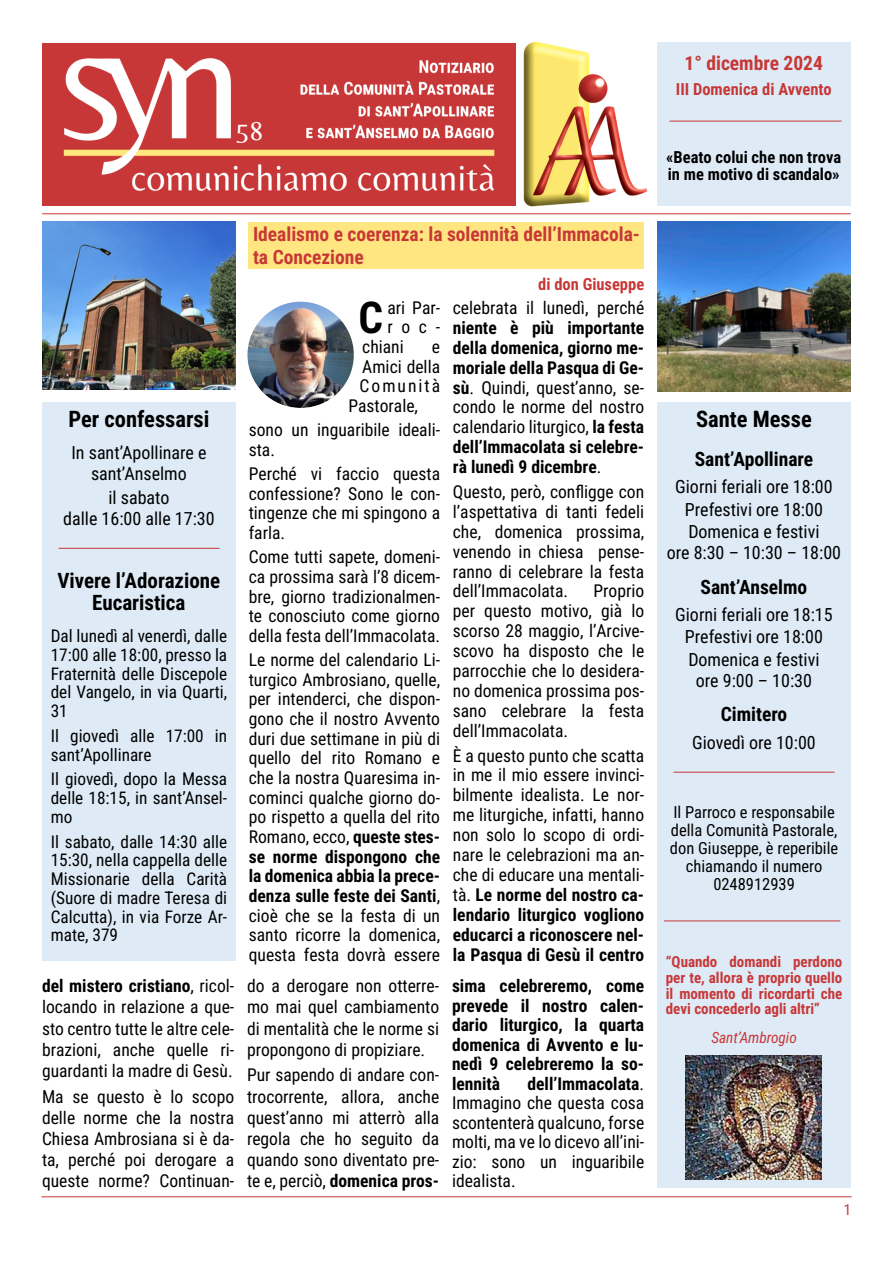
<style>
.page{position:relative;width:893px;height:1263px;background:#fff}
.page>*{position:absolute;margin:0;border:0;box-sizing:border-box;transform-origin:0 0}
.t1{font:700 43.2px "Roboto Condensed";color:#000}
.t2{font:27px "Belleza";color:#fff}
.t3{font:700 22.5px "Roboto Condensed";color:#000}
.t4{font:700 21px/22.5px "Roboto Condensed";color:#000;text-align:center}
.t5{font:700 19.5px/22.5px "Roboto Condensed";color:#c83737}
.t6{font:700 19.5px "Roboto Condensed";color:#000}
.t7{font:18px/22px "Roboto Condensed";color:#000;text-align:center}
.t8{font:17.55px/19.6px "Roboto Condensed";color:#000;text-align:justify}
.t9{font:700 17.55px/20px "Roboto Condensed";color:#000;text-align:justify}
.t10{font:17.55px "Roboto Condensed";letter-spacing:.115em;color:#000}
.t11{font:17.25px/18.8px "Roboto Condensed";color:#000;text-align:justify}
.t12{font:16.5px/18px "Roboto Condensed";color:#000;text-align:center}
.t13{font:700 16.5px/17.2px "Roboto Condensed";color:#000}
.t14{font:700 16.5px "Roboto Condensed";color:#c83737}
.t15{font:italic 15.3px "Roboto Condensed";color:#c83737}
.t16{font:700 15px/15.8px "Roboto Condensed";color:#c83737;text-align:justify}
.t17{font:15px "Roboto Condensed";letter-spacing:-.02em;color:#c83737}
.s1{font-weight:700}
.s2{font-weight:400}
</style>
<div class="page">
<div style="left:249px;top:222px;width:395px;height:47px;background:#ffe680"></div>
<hr style="left:42px;top:1196px;width:809px;height:1px;background:#c83737">
<img style="left:523px;top:41px;width:137px;height:166px">
<img style="left:42px;top:43px;width:474px;height:162px">
<div style="left:657px;top:43px;width:193px;height:163px;background:#deebf7"></div>
<img style="left:43px;top:222px;width:193px;height:168px">
<img style="left:657px;top:222px;width:193px;height:170px">
<hr style="left:42px;top:213px;width:808px;height:1px;background:#c83737">
<hr style="left:670px;top:121px;width:171px;height:1px;background:#c83737">
<div style="left:657px;top:402px;width:194px;height:785px;background:#deebf7"></div>
<div style="left:42px;top:402px;width:194px;height:559px;background:#deebf7"></div>
<img style="left:247px;top:302px;width:107px;height:106px;border-radius:50%">
<hr style="left:59px;top:548px;width:160px;height:1px;background:#c83737">
<img style="left:685px;top:1056px;width:136px;height:123px">
<hr style="left:674px;top:772px;width:160px;height:1px;background:#c83737">
<hr style="left:664px;top:920px;width:176px;height:1px;background:#c83737">
<h2 class="t2" style="left:236px;top:115px;width:28px">58</h2>
<p class="t3" style="left:69px;top:411px;width:142px">Per confessarsi</p>
<p class="t7" style="left:71px;top:444px;width:137px;line-height:21px">In sant’Apollinare e sant’Anselmo</p>
<p class="t7" style="left:63px;top:489px;width:153px;line-height:21px">il sabato<br>dalle 16:00 alle 17:30</p>
<p class="t4" style="left:57px;top:571px;width:164px">Vivere l’Adorazione<br>Eucaristica</p>
<p class="t11" style="left:51px;top:628px;width:178px">Dal lunedì al venerdì, dalle 17:00 alle 18:00, presso la Fraternità delle Discepole del Vangelo, in via Quarti, 31</p>
<p class="t11" style="left:51px;top:728px;width:178px">Il giovedì alle 17:00 in sant’Apollinare</p>
<p class="t11" style="left:51px;top:772px;width:178px">Il giovedì, dopo la Messa delle 18:15, in sant’Ansel&shy;mo</p>
<p class="t11" style="left:51px;top:834px;width:178px">Il sabato, dalle 14:30 alle 15:30, nella cappella delle Missionarie della Carità (Suore di madre Teresa di Calcutta), in via Forze Ar&shy;mate, 379</p>
<p class="t8" style="left:42px;top:977px;width:194px;line-height:21.1px"><span class="s1">del mistero cristiano</span>, ricol&shy;locando in relazione a que&shy;sto centro tutte le altre cele&shy;brazioni, anche quelle ri&shy;guardanti la madre di Gesù.</p>
<p class="t8" style="left:42px;top:1087px;width:194px;line-height:21.1px">Ma se questo è lo scopo delle norme che la nostra Chiesa Ambrosiana si è da&shy;ta, perché poi derogare a queste norme? Continuan-</p>
<p class="t5" style="left:253px;top:225px;width:388px">Idealismo e coerenza: la solennità dell’Immacola&shy;ta Concezione</p>
<p class="t14" style="left:538px;top:278px;width:108px">di don Giuseppe</p>
<h1 class="t1" style="left:358px;top:301px;width:26px">C</h1>
<p class="t8" style="left:387px;top:299px;width:54px">ari Par-</p>
<p class="t8" style="left:387px;top:319px;width:54px">roc-</p>
<p class="t8" style="left:362px;top:339px;width:43px">chiani</p>
<p class="t8" style="left:432px;top:339px;width:10px">e</p>
<p class="t8" style="left:362px;top:358px;width:79px">Amici della</p>
<p class="t10" style="left:360px;top:379px;width:82px">Comunità</p>
<p class="t8" style="left:348px;top:398px;width:71px">Pastorale,</p>
<p class="t8" style="left:249px;top:422px;width:193px">sono un inguaribile ideali&shy;sta.</p>
<p class="t8" style="left:249px;top:466px;width:193px">Perché vi faccio questa confessione? Sono le con&shy;tingenze che mi spingono a farla.</p>
<p class="t8" style="left:249px;top:549px;width:193px">Come tutti sapete, domeni&shy;ca prossima sarà l’8 dicem&shy;bre, giorno tradizionalmen&shy;te conosciuto come giorno della festa dell’Immacolata.</p>
<p class="t8" style="left:249px;top:652px;width:193px">Le norme del calendario Li&shy;turgico Ambrosiano, quelle, per intenderci, che dispon&shy;gono che il nostro Avvento duri due settimane in più di quello del rito Romano e che la nostra Quaresima in&shy;cominci qualche giorno do&shy;po rispetto a quella del rito Romano, ecco, <span class="s1">queste stes&shy;se norme dispongono che la domenica abbia la prece&shy;denza sulle feste dei Santi</span>, cioè che se la festa di un santo ricorre la domenica, questa festa dovrà essere</p>
<p class="t8" style="left:247px;top:977px;width:194px;line-height:21.1px">do a derogare non otterre&shy;mo mai quel cambiamento di mentalità che le norme si propongono di propiziare.</p>
<p class="t8" style="left:247px;top:1066px;width:194px;line-height:21.1px">Pur sapendo di andare con&shy;trocorrente, allora, anche quest’anno mi atterrò alla regola che ho seguito da quando sono diventato pre&shy;te e, perciò, <span class="s1">domenica pros-</span></p>
<p class="t8" style="left:453px;top:299px;width:193px">celebrata il lunedì, perché</p>
<p class="t9" style="left:453px;top:319px;width:193px">niente è più importante della domenica, giorno me&shy;moriale della Pasqua di Ge&shy;sù<span class="s2">. Quindi, quest’anno, se&shy;condo le norme del nostro calendario liturgico,</span> la festa dell’Immacolata si celebre&shy;rà lunedì 9 dicembre<span class="s2">.</span></p>
<p class="t8" style="left:453px;top:483px;width:193px">Questo, però, confligge con l’aspettativa di tanti fedeli che, domenica prossima, venendo in chiesa pense&shy;ranno di celebrare la festa dell’Immacolata.</p>
<p class="t8" style="left:453px;top:583px;width:193px;text-indent:141px">Proprio per questo motivo, già lo scorso 28 maggio, l’Arcive&shy;scovo ha disposto che le parrocchie che lo desidera&shy;no domenica prossima pos&shy;sano celebrare la festa dell’Immacolata.</p>
<p class="t8" style="left:453px;top:747px;width:193px">È a questo punto che scatta in me il mio essere invinci&shy;bilmente idealista. Le nor&shy;me liturgiche, infatti, hanno non solo lo scopo di ordi&shy;nare le celebrazioni ma an&shy;che di educare una mentali&shy;tà. <span class="s1">Le norme del nostro ca&shy;lendario liturgico vogliono educarci a riconoscere nel&shy;la Pasqua di Gesù il centro</span></p>
<p class="t9" style="left:452px;top:978px;width:194px;line-height:19.5px">sima celebreremo, come prevede il nostro calen&shy;dario liturgico, la quarta domenica di Avvento e lu&shy;nedì 9 celebreremo la so&shy;lennità</p>
<p class="t8" style="left:452px;top:1075px;width:194px;text-indent:76px"><span class="s1">dell’Immacolata</span>.<br>Immagino che questa cosa scontenterà qualcuno, forse molti, ma ve lo dicevo all’ini&shy;zio: sono un inguaribile idealista.</p>
<p class="t17" style="left:702px;top:54px;width:149px">1° DICEMBRE 2024 - N. 58</p>
<p class="t5" style="left:684px;top:54px;width:140px">1° dicembre 2024</p>
<p class="t14" style="left:676px;top:83px;width:157px">III Domenica di Avvento</p>
<p class="t13" style="left:666px;top:150px;width:177px">«Beato colui che non trova in me motivo di scandalo»</p>
<p class="t3" style="left:696px;top:411px;width:117px">Sante Messe</p>
<p class="t6" style="left:695px;top:452px;width:120px">Sant’Apollinare</p>
<p class="t7" style="left:667px;top:478px;width:176px">Giorni feriali ore 18:00<br>Prefestivi ore 18:00<br>Domenica e festivi<br>ore 8:30 – 10:30 – 18:00</p>
<p class="t6" style="left:700px;top:579px;width:108px">Sant’Anselmo</p>
<p class="t7" style="left:675px;top:605px;width:159px">Giorni feriali ore 18:15<br>Prefestivi ore 18:00<br>Domenica e festivi ore 9:00 – 10:30</p>
<p class="t6" style="left:721px;top:707px;width:68px">Cimitero</p>
<p class="t7" style="left:692px;top:733px;width:125px">Giovedì ore 10:00</p>
<p class="t12" style="left:670px;top:805px;width:170px">Il Parroco e responsabile della Comunità Pastorale, don Giuseppe, è reperibile chiamando il numero<br>0248912939</p>
<p class="t16" style="left:666px;top:955px;width:178px">“Quando domandi perdono per te, allora è proprio quello il momento di ricordarti che devi concederlo agli altri”</p>
<p class="t15" style="left:711px;top:1031px;width:87px">Sant’Ambrogio</p>
<p class="t17" style="left:844px;top:1203px;width:9px">1</p>
</div>
